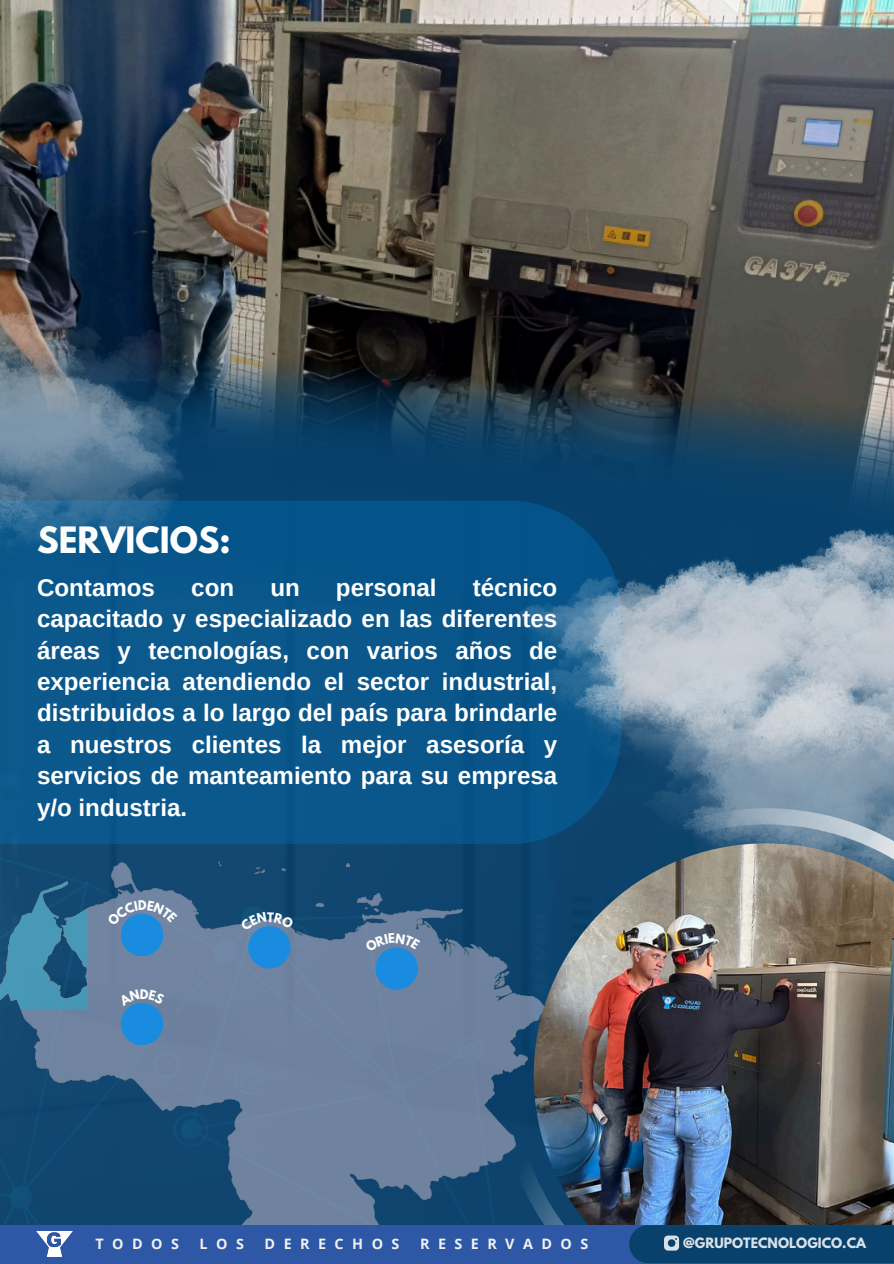
<style>
.page{position:relative;width:894px;height:1264px;background:#fff}
.page>*{position:absolute;margin:0;border:0;box-sizing:border-box;transform-origin:0 0}
.t1{font:700 32.1px "League Spartan";color:#fff}
.t2{font:700 24.15px/31.3px "Arimo";color:#fff;text-align:justify}
.t3{font:700 14.4px "Open Sans";letter-spacing:.59em;color:#f1f1f1}
.t4{font:700 12.6px "League Spartan";color:#fff}
</style>
<div class="page">
<svg style="left:0;top:861px;width:406px;height:364px;background:#476a8c"></svg>
<svg style="left:406px;top:844px;width:127px;height:381px;background:#3d6285"></svg>
<img style="left:533px;top:844px;width:360px;height:381px">
<div style="left:0;top:1225px;width:893px;height:38px;background:#2e57a6"></div>
<div style="left:629px;top:1225px;width:264px;height:38px;background:#07416c"></div>
<img style="left:36px;top:1231px;width:36px;height:25px">
<img style="left:0;top:0;width:893px;height:260px">
<svg style="left:0;top:260px;width:893px;height:268px;background:#2b3e4b"></svg>
<div style="left:0;top:500px;width:621px;height:344px;background:#0b578b"></div>
<img style="left:506px;top:528px;width:387px;height:316px">
<img style="left:614px;top:649px;width:279px;height:316px">
<img style="left:0;top:306px;width:211px;height:316px">
<div style="left:121px;top:1002px;width:42px;height:43px;background:#198cdf;border-radius:50%"></div>
<svg style="left:0;top:861px;width:87px;height:147px;background:#2c6d90"></svg>
<div style="left:375px;top:947px;width:43px;height:42px;background:#198cdf;border-radius:50%"></div>
<div style="left:121px;top:913px;width:42px;height:43px;background:#198cdf;border-radius:50%"></div>
<div style="left:248px;top:926px;width:42px;height:42px;background:#198cdf;border-radius:50%"></div>
<svg style="left:118px;top:989px;width:47px;height:17px"></svg>
<svg style="left:107px;top:900px;width:70px;height:25px"></svg>
<svg style="left:364px;top:933px;width:56px;height:19px"></svg>
<svg style="left:240px;top:912px;width:54px;height:18px"></svg>
<p class="t1" style="left:37px;top:524px;width:195px">SERVICIOS:</p>
<p class="t2" style="left:37px;top:572px;width:521px;text-indent:435px">técnico capacitado y especializado en las diferentes áreas y tecnologías, con varios años de experiencia atendiendo el sector industrial, distribuidos a lo largo del país para brindarle a nuestros clientes la mejor asesoría y servicios de manteamiento para su empresa y/o industria.</p>
<p class="t2" style="left:37px;top:572px;width:119px">Contamos</p>
<p class="t2" style="left:191px;top:572px;width:44px">con</p>
<p class="t2" style="left:270px;top:572px;width:31px">un</p>
<p class="t2" style="left:336px;top:572px;width:102px">personal</p>
<p class="t3" style="left:95px;top:1233px;width:85px">TODOS</p>
<p class="t3" style="left:199px;top:1233px;width:46px">LOS</p>
<p class="t3" style="left:264px;top:1233px;width:136px">DERECHOS</p>
<p class="t3" style="left:420px;top:1233px;width:170px">RESERVADOS</p>
<p class="t4" style="left:683px;top:1236px;width:184px">@GRUPOTECNOLOGICO.CA</p>
</div>
